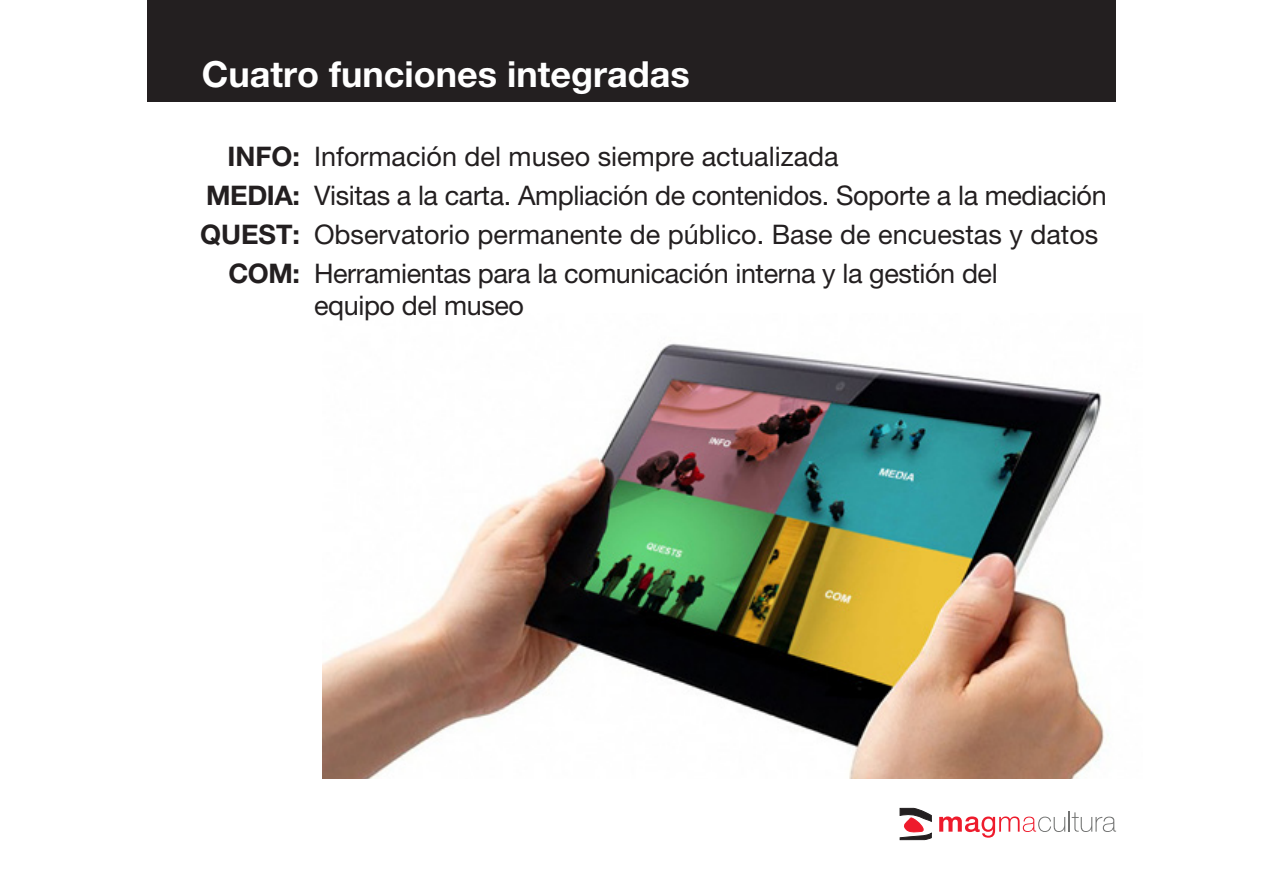
<style>
.page{position:relative;width:1263px;height:893px;background:#fff}
.page>*{position:absolute;margin:0;border:0;box-sizing:border-box;transform-origin:0 0}
.t1{font:700 36px "Helvetica Neue LT Pro";color:#fff}
.t2{font:27px "Helvetica Neue LT Pro";letter-spacing:-.015em;color:#231f20}
.t3{font:700 27px "Helvetica Neue LT Pro";color:#231f20}
</style>
<div class="page">
<svg style="left:939px;top:811px;width:177px;height:27px"></svg>
<svg style="left:899px;top:808px;width:33px;height:32px"></svg>
<div style="left:148px;top:0;width:968px;height:102px;background:#231f20"></div>
<img style="left:322px;top:343px;width:782px;height:435px">
<p class="t1" style="left:202px;top:52px;width:489px">Cuatro funciones integradas</p>
<p class="t3" style="left:228px;top:140px;width:74px">INFO:</p>
<p class="t3" style="left:206px;top:179px;width:95px">MEDIA:</p>
<p class="t3" style="left:200px;top:218px;width:102px">QUEST:</p>
<p class="t3" style="left:228px;top:257px;width:73px">COM:</p>
<p class="t2" style="left:314px;top:140px;width:526px">Información del museo siempre actualizada</p>
<p class="t2" style="left:314px;top:179px;width:794px">Visitas a la carta. Ampliación de contenidos. Soporte a la mediación</p>
<p class="t2" style="left:314px;top:218px;width:786px">Observatorio permanente de público. Base de encuestas y datos</p>
<p class="t2" style="left:314px;top:257px;width:685px">Herramientas para la comunicación interna y la gestión del</p>
<p class="t2" style="left:314px;top:290px;width:212px">equipo del museo</p>
</div>
